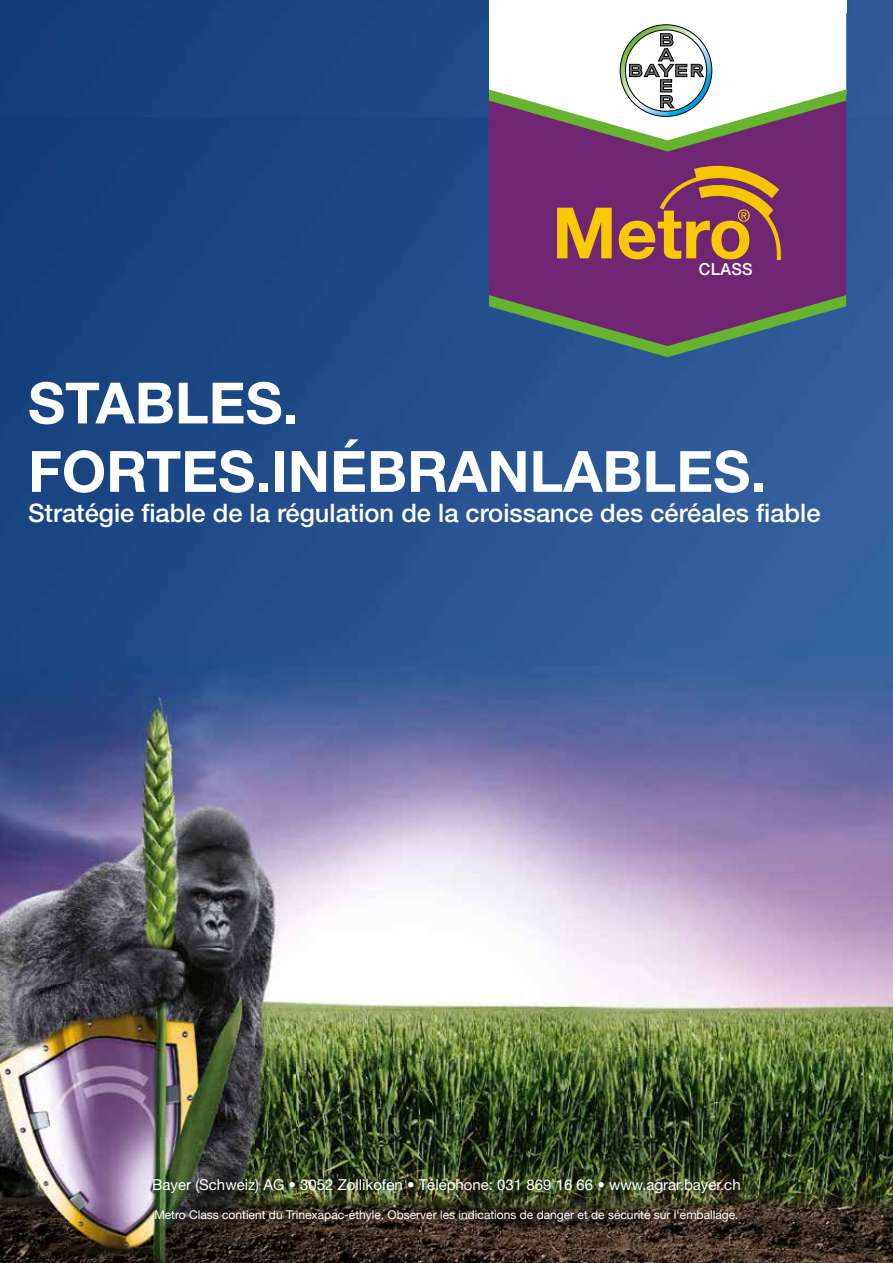
<style>
.page{position:relative;width:893px;height:1263px;background:#fff}
.page>*{position:absolute;margin:0;border:0;box-sizing:border-box;transform-origin:0 0}
.t1{font:700 57px/68.4px "Helvetica Neue LT";color:#fff}
.t2{font:500 25.5px "Helvetica Neue LT Std";color:#fff}
.t3{font:500 16.65px "Helvetica Neue";color:#fafafa}
.t4{font:15px "Helvetica Neue LT";color:#fff}
.t5{font:12px "Helvetica Neue LT";color:#fff}
</style>
<div class="page">
<img style="left:0;top:117px;width:893px;height:1146px">
<img style="left:0;top:680px;width:279px;height:152px">
<img style="left:0;top:832px;width:296px;height:431px">
<img style="left:0;top:0;width:893px;height:117px">
<div style="left:489px;top:152px;width:357px;height:143px;background:#702673"></div>
<svg style="left:489px;top:13px;width:357px;height:11px"></svg>
<svg style="left:489px;top:295px;width:357px;height:62px"></svg>
<svg style="left:489px;top:24px;width:357px;height:128px"></svg>
<svg style="left:557px;top:208px;width:55px;height:50px"></svg>
<svg style="left:619px;top:166px;width:162px;height:94px"></svg>
<div style="left:489px;top:0;width:357px;height:13px;background:#fff"></div>
<h3 class="t3" style="left:699px;top:259px;width:56px">CLASS</h3>
<h1 class="t1" style="left:28px;top:368px;width:739px">STABLES.<br>FORTES.INÉBRANLABLES.</h1>
<h2 class="t2" style="left:28px;top:498px;width:794px">Stratégie fiable de la régulation de la croissance des céréales fiable</h2>
<p class="t4" style="left:152px;top:1175px;width:590px">Bayer (Schweiz) AG • 3052 Zollikofen • Téléphone: 031 869 16 66 • www.agrar.bayer.ch</p>
<p class="t5" style="left:154px;top:1207px;width:586px">Metro Class contient du Trinexapac-éthyle. Observer les indications de danger et de sécurité sur l‘emballage.</p>
</div>
